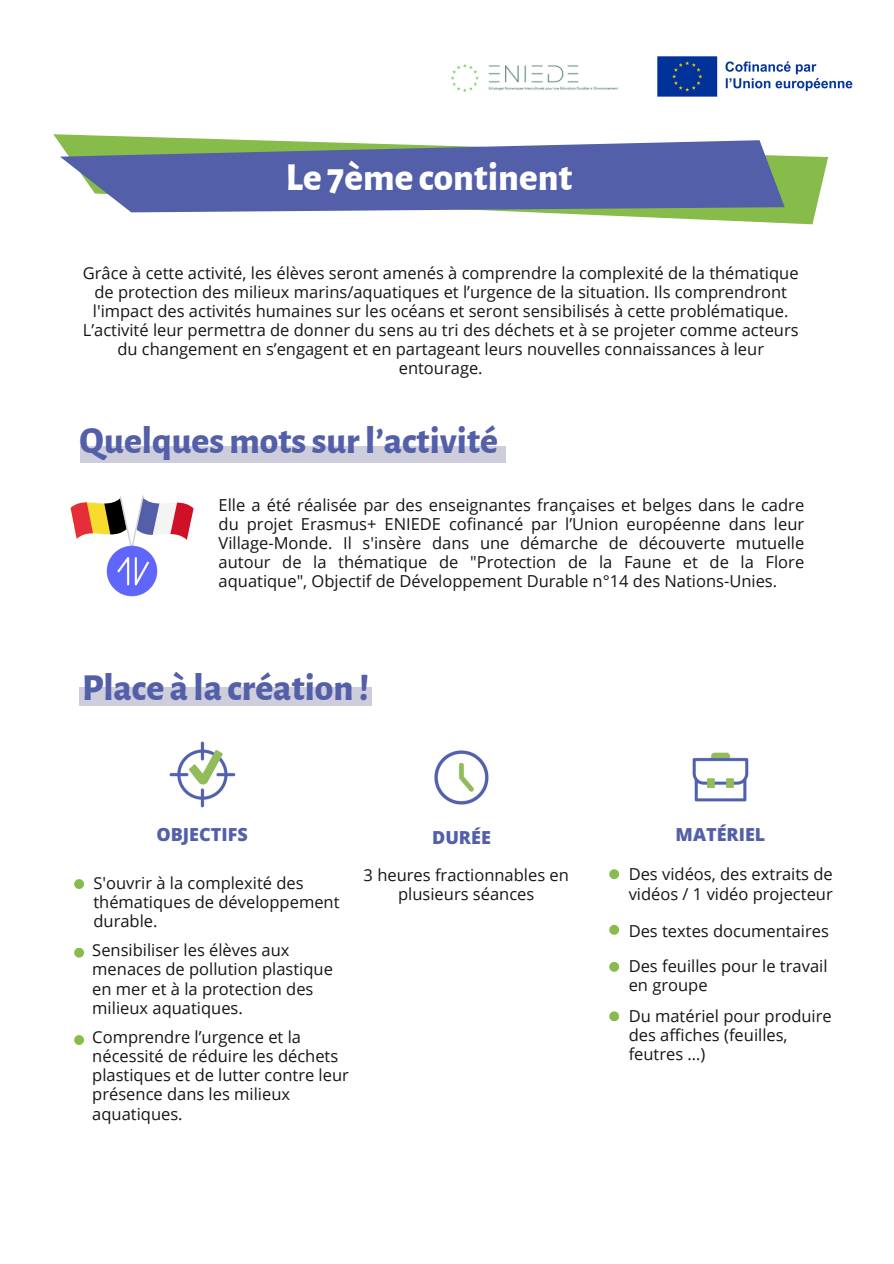
<style>
.page{position:relative;width:894px;height:1264px;background:#fff}
.page>*{position:absolute;margin:0;border:0;box-sizing:border-box;transform-origin:0 0}
.t1{font:800 39px "Alegreya Sans";color:#fff}
.t2{font:800 37.5px "Alegreya Sans";color:#535fa8}
.t3{font:800 18px "Open Sans";color:#535fa8}
.t4{font:16.5px/19.2px "Open Sans";color:#171615}
</style>
<div class="page">
<div style="left:80px;top:687px;width:292px;height:18px;background:#cdcddb"></div>
<svg style="left:53px;top:134px;width:775px;height:90px"></svg>
<svg style="left:60px;top:140px;width:724px;height:72px;background:#6776a5"></svg>
<img style="left:434px;top:750px;width:55px;height:55px">
<img style="left:692px;top:752px;width:57px;height:50px">
<img style="left:169px;top:741px;width:67px;height:67px">
<div style="left:74px;top:879px;width:10px;height:10px;background:#87bc4b;border-radius:50%"></div>
<div style="left:74px;top:947px;width:10px;height:10px;background:#87bc4b;border-radius:50%"></div>
<div style="left:609px;top:869px;width:10px;height:10px;background:#87bc4b;border-radius:50%"></div>
<div style="left:609px;top:924px;width:10px;height:10px;background:#87bc4b;border-radius:50%"></div>
<div style="left:74px;top:1035px;width:10px;height:9px;background:#87bc4b;border-radius:50%"></div>
<div style="left:609px;top:961px;width:10px;height:10px;background:#87bc4b;border-radius:50%"></div>
<div style="left:609px;top:1011px;width:10px;height:10px;background:#87bc4b;border-radius:50%"></div>
<div style="left:80px;top:446px;width:425px;height:17px;background:#cdcddb"></div>
<svg style="left:71px;top:495px;width:122px;height:45px"></svg>
<img style="left:100px;top:539px;width:63px;height:58px">
<img style="left:657px;top:56px;width:196px;height:41px">
<img style="left:451px;top:64px;width:168px;height:28px">
<h1 class="t1" style="left:286px;top:159px;width:288px">Le 7ème continent</h1>
<p class="t4" style="left:83px;top:262px;width:717px;text-align:center">Grâce à cette activité, les élèves seront amenés à comprendre la complexité de la thématique de protection des milieux marins/aquatiques et l’urgence de la situation. Ils comprendront l'impact des activités humaines sur les océans et seront sensibilisés à cette problématique.<br>L’activité leur permettra de donner du sens au tri des déchets et à se projeter comme acteurs du changement en s’engagent et en partageant leurs nouvelles connaissances à leur entourage.</p>
<h2 class="t2" style="left:80px;top:423px;width:420px">Quelques motssurl’activité</h2>
<p class="t4" style="left:218px;top:494px;width:587px;text-align:justify">Elle a été réalisée par des enseignantes françaises et belges dans le cadre du projet Erasmus+ ENIEDE cofinancé par l’Union européenne dans leur Village-Monde. Il s'insère dans une démarche de découverte mutuelle autour de la thématique de "Protection de la Faune et de la Flore aquatique", Objectif de Développement Durable n°14 des Nations-Unies.</p>
<p class="t2" style="left:82px;top:669px;width:288px">Place à la création !</p>
<p class="t3" style="left:156px;top:821px;width:93px">OBJECTIFS</p>
<h1 class="t3" style="left:432px;top:824px;width:60px">DURÉE</h1>
<p class="t3" style="left:675px;top:821px;width:91px">MATÉRIEL</p>
<h2 class="t4" style="left:363px;top:865px;width:207px;text-align:center">3 heures fractionnables en plusieurs séances</h2>
<p class="t4" style="left:628px;top:864px;width:205px">Des vidéos, des extraits de vidéos / 1 vidéo projecteur</p>
<h2 class="t4" style="left:93px;top:872px;width:247px">S'ouvrir à la complexité des thématiques de développement durable.</h2>
<p class="t4" style="left:92px;top:940px;width:242px">Sensibiliser les élèves aux menaces de pollution plastique en mer et à la protection des milieux aquatiques.</p>
<p class="t4" style="left:92px;top:1026px;width:258px">Comprendre l’urgence et la nécessité de réduire les déchets plastiques et de lutter contre leur présence dans les milieux aquatiques.</p>
<p class="t4" style="left:628px;top:920px;width:202px">Des textes documentaires</p>
<p class="t4" style="left:628px;top:956px;width:200px">Des feuilles pour le travail en groupe</p>
<p class="t4" style="left:628px;top:1005px;width:204px">Du matériel pour produire des affiches (feuilles, feutres …)</p>
</div>
